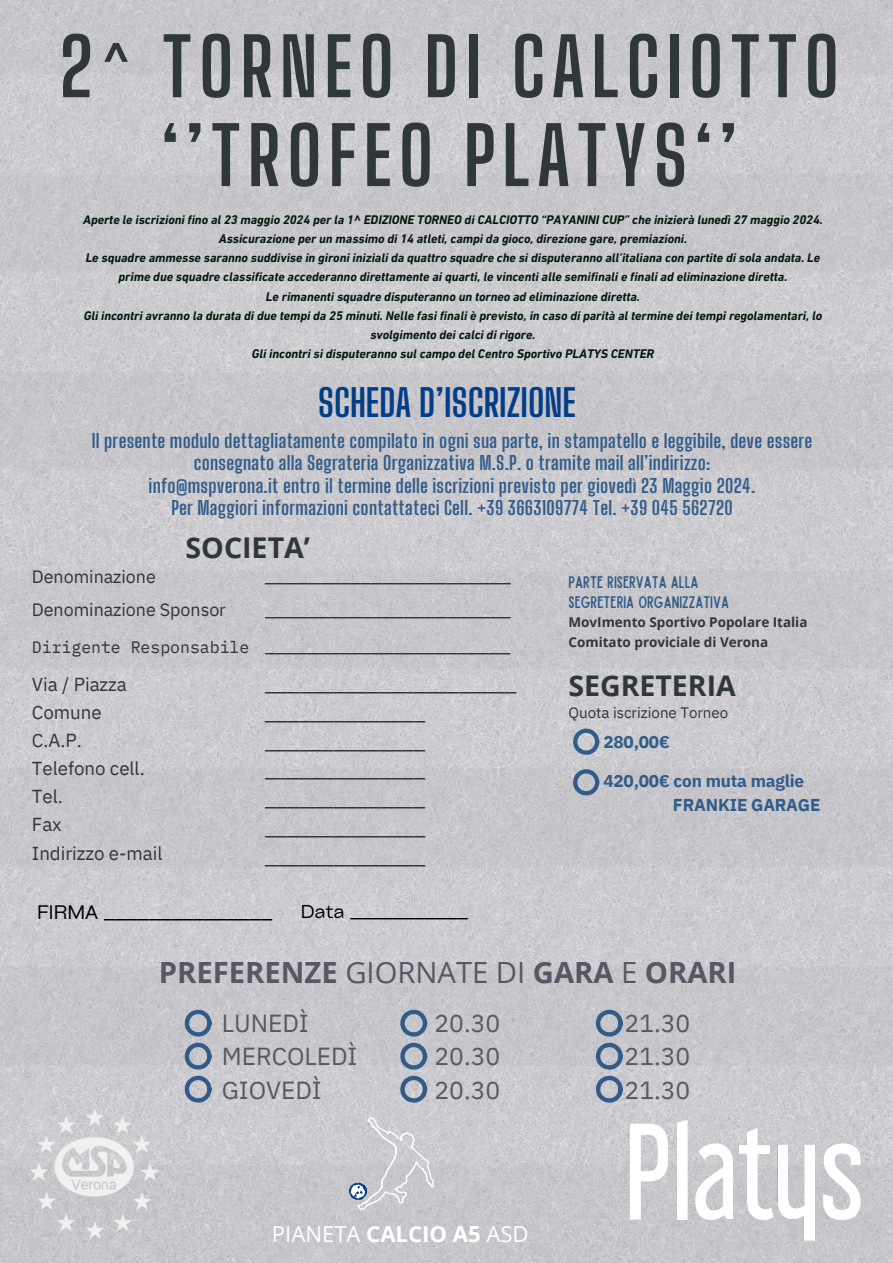
<style>
.page{position:relative;width:893px;height:1263px;background:#fff}
.page>*{position:absolute;margin:0;border:0;box-sizing:border-box;transform-origin:0 0}
.t1{font:700 78.75px/88.9px "Big Shoulders Display";letter-spacing:.085em;color:#303739;text-align:center}
.t2{font:700 37.5px "Big Shoulders Display";color:#023e88}
.t3{font:700 29.25px "Open Sans";color:#565864}
.t4{font:700 28.65px "Open Sans";color:#303739}
.t5{font:700 28.5px "Open Sans";color:#303739}
.t6{font:24.67px/33.3px "IBM Plex Sans";letter-spacing:-.005em;color:#565864;text-align:justify}
.t7{font:22.12px "Open Sans";color:#fff}
.t8{font:19.12px "Cy Grotesk Key";color:#303739}
.t9{font:700 18.83px/22.5px "Big Shoulders Display";letter-spacing:.015em;color:#315c89;text-align:center}
.t10{font:18.75px "IBM Plex Sans";letter-spacing:-.005em;color:#303739}
.t11{font:18.75px "Cy Grotesk Key";letter-spacing:-.005em;color:#000}
.t12{font:17.85px "Cy Grotesk Key";color:#303739}
.t13{font:17.85px "IBM Plex Sans";letter-spacing:-.005em;color:#303739}
.t14{font:17.85px "Cy Grotesk Key";color:#000}
.t15{font:700 17.17px "IBM Plex Sans";letter-spacing:-.01em;color:#315c89}
.t16{font:16.5px "IBM Plex Mono";color:#303739}
.t17{font:15.15px "IBM Plex Sans";letter-spacing:-.005em;color:#303739}
.t18{font:700 13.5px/19.6px "Open Sans";color:#303739}
.t19{font:13.5px "Sailors Condensed";color:#315c89}
.t20{font:italic 700 12.75px/19.1px "DIN Next LT Pro";letter-spacing:-.005em;color:#03180c;text-align:center}
.s1{font-weight:400}
.s2{font-weight:700}
</style>
<div class="page">
<img style="left:0;top:0;width:893px;height:1263px">
<img style="left:18px;top:1109px;width:155px;height:130px">
<svg style="left:572px;top:727px;width:27px;height:28px"></svg>
<svg style="left:572px;top:768px;width:27px;height:28px"></svg>
<svg style="left:184px;top:1008px;width:28px;height:95px;background:#93a2b4"></svg>
<svg style="left:399px;top:1008px;width:28px;height:95px;background:#93a2b4"></svg>
<svg style="left:595px;top:1008px;width:28px;height:95px;background:#92a1b4"></svg>
<svg style="left:386px;top:1133px;width:47px;height:70px;background:#cfced2"></svg>
<svg style="left:349px;top:1183px;width:18px;height:17px"></svg>
<img style="left:624px;top:1114px;width:243px;height:130px">
<p class="t1" style="left:59px;top:22px;width:781px">2^ TORNEO DI CALCIOTTO ‘’TROFEO PLATYS‘’</p>
<p class="t20" style="left:83px;top:211px;width:741px">Aperte le iscrizioni fino al 23 maggio 2024 per la 1^ EDIZIONE TORNEO di CALCIOTTO “PAYANINI CUP” che inizierà lunedì 27 maggio 2024.</p>
<p class="t20" style="left:219px;top:230px;width:470px">Assicurazione per un massimo di 14 atleti, campi da gioco, direzione gare, premiazioni.</p>
<h2 class="t20" style="left:86px;top:250px;width:736px">Le squadre ammesse saranno suddivise in gironi iniziali da quattro squadre che si disputeranno all’italiana con partite di sola andata. Le prime due squadre classificate accederanno direttamente ai quarti, le vincenti alle semifinali e finali ad eliminazione diretta.</h2>
<p class="t20" style="left:266px;top:288px;width:375px">Le rimanenti squadre disputeranno un torneo ad eliminazione diretta.</p>
<p class="t20" style="left:84px;top:307px;width:740px">Gli incontri avranno la durata di due tempi da 25 minuti. Nelle fasi finali è previsto, in caso di parità al termine dei tempi regolamentari, lo svolgimento dei calci di rigore.</p>
<p class="t20" style="left:252px;top:345px;width:404px">Gli incontri si disputeranno sul campo del Centro Sportivo PLATYS CENTER</p>
<p class="t2" style="left:318px;top:380px;width:259px">SCHEDA D’ISCRIZIONE</p>
<p class="t9" style="left:92px;top:429px;width:722px">Il presente modulo dettagliatamente compilato in ogni sua parte, in stampatello e leggibile, deve essere consegnato alla Segrateria Organizzativa M.S.P. o tramite mail all’indirizzo:</p>
<p class="t9" style="left:149px;top:474px;width:608px">info@mspverona.it entro il termine delle iscrizioni previsto per giovedì 23 Maggio 2024.</p>
<p class="t9" style="left:171px;top:497px;width:563px">Per Maggiori informazioni contattateci Cell. +39 3663109774 Tel. +39 045 562720</p>
<p class="t4" style="left:185px;top:527px;width:126px">SOCIETA’</p>
<p class="t13" style="left:32px;top:564px;width:125px">Denominazione</p>
<p class="t13" style="left:32px;top:598px;width:195px">Denominazione Sponsor</p>
<p class="t16" style="left:32px;top:636px;width:219px">Dirigente Responsabile</p>
<p class="t10" style="left:32px;top:671px;width:96px">Via / Piazza</p>
<p class="t10" style="left:32px;top:700px;width:71px">Comune</p>
<p class="t10" style="left:32px;top:728px;width:52px">C.A.P.</p>
<p class="t10" style="left:32px;top:756px;width:114px">Telefono cell.</p>
<p class="t10" style="left:32px;top:784px;width:33px">Tel.</p>
<p class="t10" style="left:32px;top:812px;width:31px">Fax</p>
<p class="t10" style="left:32px;top:840px;width:132px">Indirizzo e-mail</p>
<p class="t12" style="left:265px;top:565px;width:247px">_______________________</p>
<p class="t12" style="left:265px;top:599px;width:247px">_______________________</p>
<p class="t12" style="left:265px;top:635px;width:247px">_______________________</p>
<p class="t8" style="left:265px;top:673px;width:253px">______________________</p>
<p class="t8" style="left:265px;top:702px;width:161px">______________</p>
<p class="t8" style="left:265px;top:731px;width:161px">______________</p>
<h3 class="t8" style="left:265px;top:759px;width:161px">______________</h3>
<p class="t8" style="left:265px;top:788px;width:161px">______________</p>
<p class="t8" style="left:265px;top:817px;width:161px">______________</p>
<p class="t8" style="left:265px;top:845px;width:161px">______________</p>
<h5 class="t11" style="left:37px;top:900px;width:237px">FIRMA _______________</h5>
<p class="t14" style="left:301px;top:900px;width:169px">Data ___________</p>
<p class="t19" style="left:568px;top:576px;width:132px">PARTE RISERVATA ALLA</p>
<p class="t19" style="left:568px;top:596px;width:162px">SEGRETERIA ORGANIZZATIVA</p>
<p class="t18" style="left:568px;top:612px;width:240px">MovImento Sportivo Popolare Italia<br>Comitato proviciale di Verona</p>
<p class="t5" style="left:568px;top:665px;width:169px">SEGRETERIA</p>
<p class="t17" style="left:568px;top:703px;width:161px">Quota iscrizione Torneo</p>
<p class="t15" style="left:603px;top:731px;width:68px">280,00€</p>
<h4 class="t15" style="left:603px;top:769px;width:202px">420,00€ con muta maglie</h4>
<p class="t15" style="left:673px;top:793px;width:149px">FRANKIE GARAGE</p>
<h3 class="t3" style="left:159px;top:951px;width:579px">PREFERENZE <span class="s1">GIORNATE DI</span> GARA <span class="s1">E</span> ORARI</h3>
<p class="t6" style="left:222px;top:1006px;width:137px;text-align:left">LUNEDÌ<br>MERCOLEDÌ<br>GIOVEDÌ</p>
<p class="t6" style="left:434px;top:1006px;width:67px">20.30<br>20.30<br>20.30</p>
<p class="t6" style="left:624px;top:1006px;width:67px">21.30<br>21.30<br>21.30</p>
<p class="t7" style="left:272px;top:1218px;width:258px">PIANETA <span class="s2">CALCIO A5</span> ASD</p>
</div>
